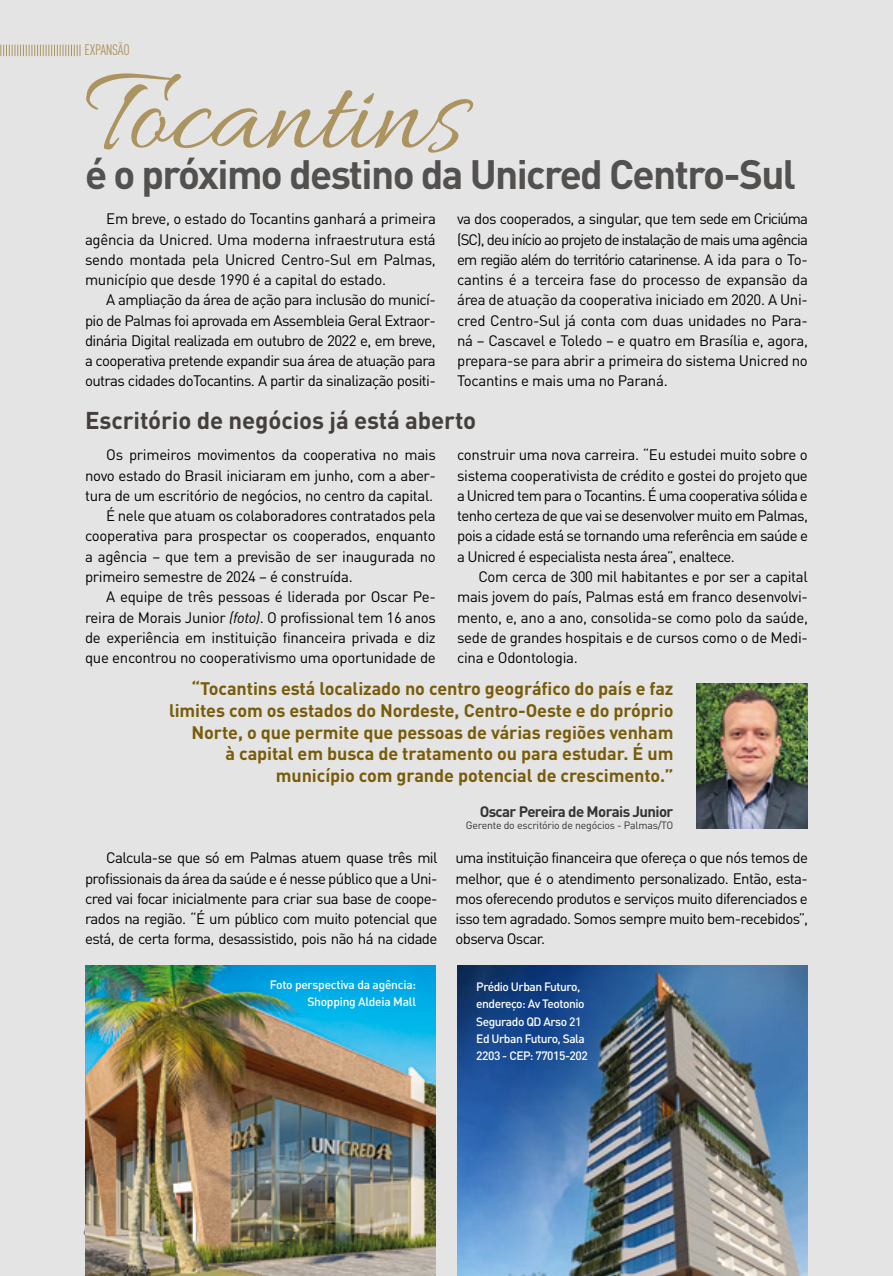
<style>
.page{position:relative;width:893px;height:1276px;background:#e5e4e4}
.page>*{position:absolute;margin:0;border:0;box-sizing:border-box;transform-origin:0 0}
.t1{font:125.1px "Allura";color:#ab945f}
.t2{font:700 40.5px "DIN Pro";letter-spacing:-.04em;color:#535150}
.t3{font:700 24px "DIN Pro";letter-spacing:-.005em;color:#443f3d}
.t4{font:700 18px/21.6px "DIN Pro";letter-spacing:-.005em;color:#785c0a;text-align:right}
.t5{font:15px/20.2px "DIN Pro";letter-spacing:-.02em;color:#000;text-align:justify}
.t6{font:700 15px "DIN Pro";letter-spacing:-.04em;color:#343434}
.t7{font:condensed 15px "DIN Pro";letter-spacing:-.02em;color:#ab945f}
.t8{font:500 12px/17.2px "DIN Pro";letter-spacing:-.04em;color:#fff}
.t9{font:500 12px/17.2px "DIN Pro";letter-spacing:-.02em;color:#fff;text-align:right}
.t10{font:10.5px "DIN Pro";letter-spacing:-.02em;color:#343434}
.s1{font-style:italic}
</style>
<div class="page">
<svg style="left:0;top:45px;width:81px;height:11px"></svg>
<img style="left:697px;top:683px;width:111px;height:146px">
<img style="left:457px;top:965px;width:351px;height:311px">
<img style="left:85px;top:965px;width:351px;height:311px">
<p class="t7" style="left:85px;top:39px;width:47px">EXPANSÃO</p>
<h1 class="t1" style="left:85px;top:45px;width:380px">Tocantins</h1>
<h2 class="t2" style="left:85px;top:140px;width:713px">é o próximo destino da Unicred Centro-Sul</h2>
<p class="t5" style="left:85px;top:207px;width:352px;text-indent:21px">Em breve, o estado do Tocantins ganhará a primeira agência da Unicred. Uma moderna infraestrutura está sendo montada pela Unicred Centro-Sul em Palmas, município que desde 1990 é a capital do estado.</p>
<p class="t5" style="left:85px;top:288px;width:352px;text-indent:21px">A ampliação da área de ação para inclusão do municí&shy;pio de Palmas foi aprovada em Assembleia Geral Extraor&shy;dinária Digital realizada em outubro de 2022 e, em breve, a cooperativa pretende expandir sua área de atuação para outras cidades doTocantins. A partir da sinalização positi-</p>
<p class="t5" style="left:457px;top:207px;width:352px">va dos cooperados, a singular, que tem sede em Criciúma (SC), deu início ao projeto de instalação de mais uma agência em região além do território catarinense. A ida para o To&shy;cantins é a terceira fase do processo de expansão da área de atuação da cooperativa iniciado em 2020. A Uni&shy;cred Centro-Sul já conta com duas unidades no Para&shy;ná – Cascavel e Toledo – e quatro em Brasília e, agora, prepara-se para abrir a primeira do sistema Unicred no Tocantins e mais uma no Paraná.</p>
<h3 class="t3" style="left:85px;top:400px;width:393px">Escritório de negócios já está aberto</h3>
<p class="t5" style="left:106px;top:443px;width:331px">Os primeiros movimentos da cooperativa no mais</p>
<p class="t5" style="left:85px;top:464px;width:352px">novo estado do Brasil iniciaram em junho, com a aber-</p>
<p class="t5" style="left:85px;top:484px;width:350px">tura de um escritório de negócios, no centro da capital.</p>
<p class="t5" style="left:106px;top:504px;width:331px">É nele que atuam os colaboradores contratados pela</p>
<p class="t5" style="left:85px;top:524px;width:352px">cooperativa para prospectar os cooperados, enquanto</p>
<p class="t5" style="left:85px;top:545px;width:352px">a agência – que tem a previsão de ser inaugurada no</p>
<p class="t5" style="left:85px;top:565px;width:269px">primeiro semestre de 2024 – é construída.</p>
<p class="t5" style="left:106px;top:585px;width:331px">A equipe de três pessoas é liderada por Oscar Pe-</p>
<p class="t5" style="left:85px;top:605px;width:352px">reira de Morais Junior <span class="s1">(foto)</span>. O profissional tem 16 anos</p>
<p class="t5" style="left:85px;top:626px;width:352px">de experiência em instituição financeira privada e diz</p>
<p class="t5" style="left:85px;top:646px;width:352px">que encontrou no cooperativismo uma oportunidade de</p>
<p class="t5" style="left:457px;top:443px;width:352px">construir uma nova carreira. “Eu estudei muito sobre o sistema cooperativista de crédito e gostei do projeto que a Unicred tem para o Tocantins. É uma cooperativa sólida e tenho certeza de que vai se desenvolver muito em Palmas, pois a cidade está se tornando uma referência em saúde e a Unicred é especialista nesta área”, enaltece.</p>
<p class="t5" style="left:457px;top:565px;width:352px;text-indent:21px">Com cerca de 300 mil habitantes e por ser a capital mais jovem do país, Palmas está em franco desenvolvi&shy;mento, e, ano a ano, consolida-se como polo da saúde, sede de grandes hospitais e de cursos como o de Medi&shy;cina e Odontologia.</p>
<p class="t4" style="left:169px;top:676px;width:506px">“Tocantins está localizado no centro geográfico do país e faz limites com os estados do Nordeste, Centro-Oeste e do próprio Norte, o que permite que pessoas de várias regiões venham<br>à capital em busca de tratamento ou para estudar. É um município com grande potencial de crescimento.”</p>
<p class="t6" style="left:480px;top:799px;width:195px">Oscar Pereira de Morais Junior</p>
<p class="t10" style="left:466px;top:817px;width:209px">Gerente do escritório de negócios - Palmas/TO</p>
<p class="t5" style="left:85px;top:846px;width:354px;text-indent:21px">Calcula-se que só em Palmas atuem quase três mil profissionais da área da saúde e é nesse público que a Uni&shy;cred vai focar inicialmente para criar sua base de coope&shy;rados na região. “É um público com muito potencial que está, de certa forma, desassistido, pois não há na cidade</p>
<p class="t5" style="left:455px;top:846px;width:354px">uma instituição financeira que ofereça o que nós temos de melhor, que é o atendimento personalizado. Então, esta&shy;mos oferecendo produtos e serviços muito diferenciados e isso tem agradado. Somos sempre muito bem-recebidos”, observa Oscar.</p>
<p class="t8" style="left:476px;top:977px;width:113px">Prédio Urban Futuro, endereço: Av Teotonio<br>Segurado QD Arso 21<br>Ed Urban Futuro, Sala<br>2203 - CEP: 77015-202</p>
<p class="t9" style="left:270px;top:974px;width:148px">Foto perspectiva da agência:<br>Shopping Aldeia Mall</p>
</div>
